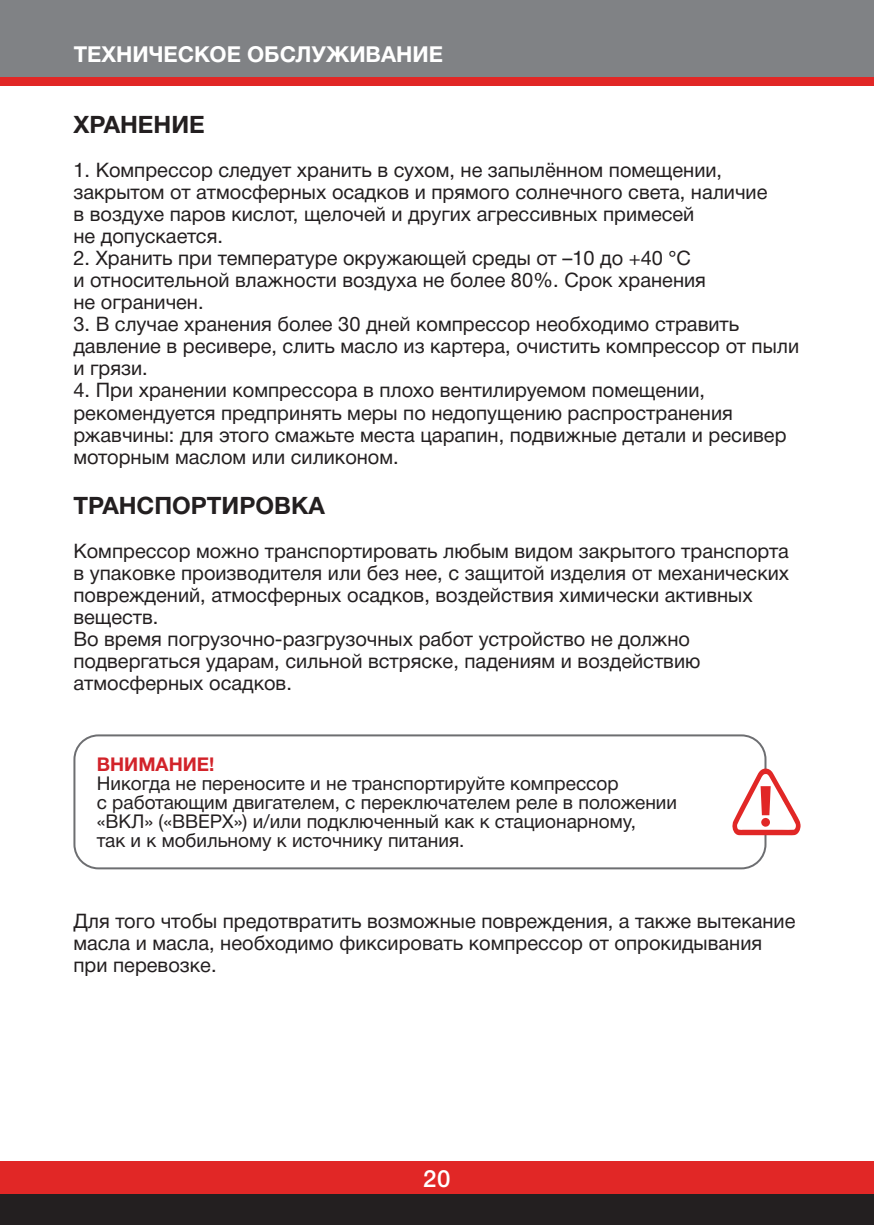
<style>
.page{position:relative;width:874px;height:1225px;background:#fff}
.page>*{position:absolute;margin:0;border:0;box-sizing:border-box;transform-origin:0 0}
.t1{font:700 24px "Helvetica Neue Cyr";color:#231f20}
.t2{font:500 24px "Helvetica Neue Cyr";color:#fff}
.t3{font:700 22px "Helvetica Neue Cyr";color:#fff}
.t4{font:20px/22px "Helvetica Neue Cyr";color:#231f20}
.t5{font:19px/19px "Helvetica Neue Cyr";color:#231f20}
.t6{font:700 19px "Helvetica Neue Cyr";color:#d2232a}
</style>
<div class="page">
<div style="left:0;top:1193px;width:856px;height:32px;background:#231f20"></div>
<div style="left:856px;top:1193px;width:17px;height:32px;background:#231f20"></div>
<div style="left:0;top:1161px;width:856px;height:32px;background:#e12726"></div>
<div style="left:856px;top:1161px;width:17px;height:32px;background:#e12726"></div>
<div style="left:0;top:0;width:856px;height:78px;background:#808285"></div>
<div style="left:856px;top:0;width:17px;height:78px;background:#808285"></div>
<div style="left:0;top:77px;width:856px;height:9px;background:#e12726"></div>
<div style="left:856px;top:77px;width:17px;height:9px;background:#e12726"></div>
<svg style="left:73px;top:734px;width:693px;height:135px"></svg>
<svg style="left:731px;top:768px;width:69px;height:67px"></svg>
<p class="t3" style="left:74px;top:42px;width:370px">ТЕХНИЧЕСКОЕ ОБСЛУЖИВАНИЕ</p>
<p class="t1" style="left:73px;top:112px;width:133px">ХРАНЕНИЕ</p>
<p class="t4" style="left:73px;top:161px;width:695px">1. Компрессор следует хранить в сухом, не запылённом помещении, закрытом от атмосферных осадков и прямого солнечного света, наличие в воздухе паров кислот, щелочей и других агрессивных примесей<br>не допускается.</p>
<p class="t4" style="left:73px;top:249px;width:633px">2. Хранить при температуре окружающей среды от –10 до +40 °С и относительной влажности воздуха не более 80%. Срок хранения не ограничен.</p>
<p class="t4" style="left:73px;top:315px;width:726px">3. В случае хранения более 30 дней компрессор необходимо стравить давление в ресивере, слить масло из картера, очистить компрессор от пыли и грязи.</p>
<p class="t4" style="left:73px;top:381px;width:714px">4. При хранении компрессора в плохо вентилируемом помещении, рекомендуется предпринять меры по недопущению распространения ржавчины: для этого смажьте места царапин, подвижные детали и ресивер моторным маслом или силиконом.</p>
<p class="t1" style="left:73px;top:492px;width:253px">ТРАНСПОРТИРОВКА</p>
<p class="t4" style="left:73px;top:542px;width:717px">Компрессор можно транспортировать любым видом закрытого транспорта в упаковке производителя или без нее, с защитой изделия от механических повреждений, атмосферных осадков, воздействия химически активных веществ.<br>Во время погрузочно-разгрузочных работ устройство не должно подвергаться ударам, сильной встряске, падениям и воздействию атмосферных осадков.</p>
<p class="t6" style="left:97px;top:753px;width:119px">ВНИМАНИЕ!</p>
<p class="t5" style="left:97px;top:775px;width:581px">Никогда не переносите и не транспортируйте компрессор<br>с работающим двигателем, с переключателем реле в положении «ВКЛ» («ВВЕРХ») и/или подключенный как к стационарному,<br>так и к мобильному к источнику питания.</p>
<p class="t4" style="left:73px;top:911px;width:723px">Для того чтобы предотвратить возможные повреждения, а также вытекание масла и масла, необходимо фиксировать компрессор от опрокидывания при перевозке.</p>
<p class="t2" style="left:423px;top:1165px;width:28px">20</p>
</div>
